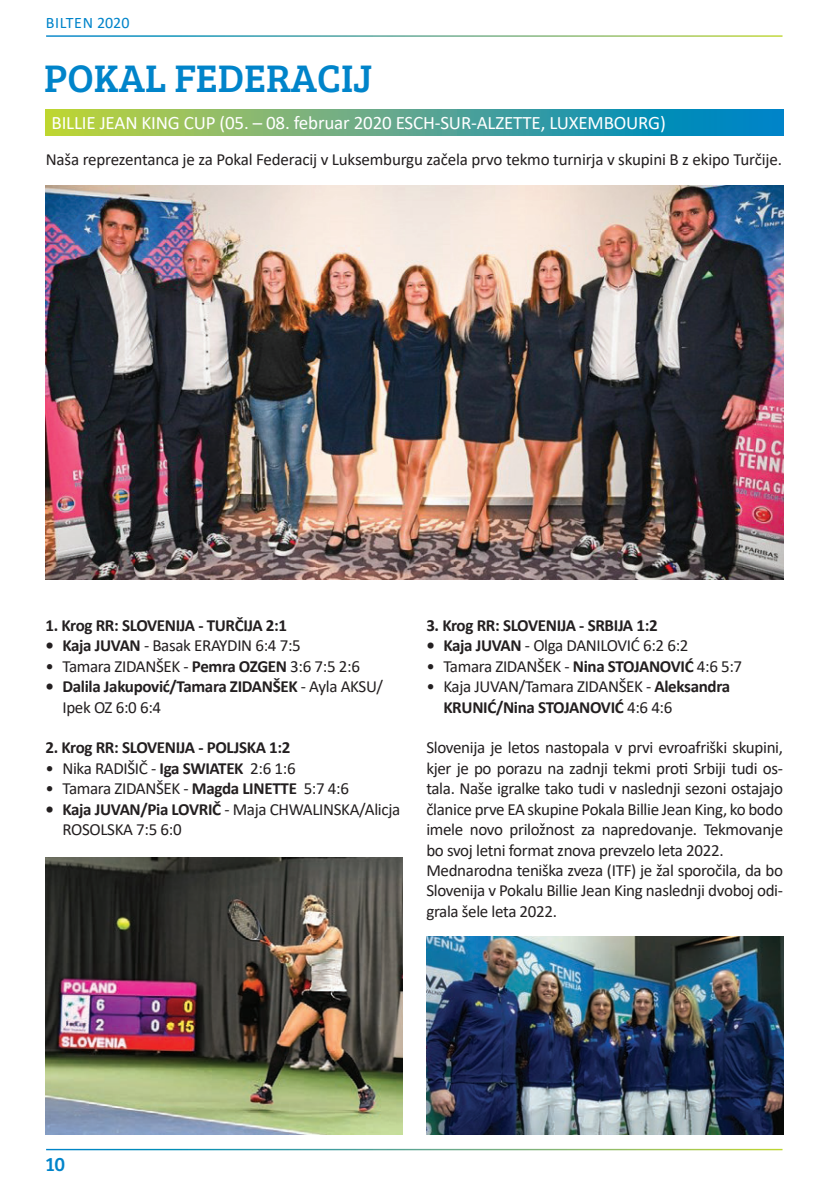
<style>
.page{position:relative;width:840px;height:1191px;background:#fff}
.page>*{position:absolute;margin:0;border:0;box-sizing:border-box;transform-origin:0 0}
.t1{font:39.6px "Bree Serif";color:#0084ca}
.t2{font:20px "Bree Serif";color:#0084ca}
.t3{font:19px "Calibri";letter-spacing:-.01em;color:#fff}
.t4{font:17px/20.4px "Calibri";letter-spacing:-.02em;color:#231f20}
.t5{font:700 17px/20.4px "Calibri";letter-spacing:-.02em;color:#231f20}
.t6{font:16px "Calibri";letter-spacing:.02em;color:#0084ca}
.s1{font-weight:700}
.s2{font-weight:400}
</style>
<div class="page">
<svg style="left:46px;top:109px;width:736px;height:26px;background:#58a889"></svg>
<img style="left:45px;top:857px;width:357px;height:277px">
<img style="left:426px;top:936px;width:356px;height:198px">
<img style="left:46px;top:185px;width:736px;height:394px">
<p class="t6" style="left:46px;top:11px;width:85px">BILTEN 2020</p>
<h1 class="t1" style="left:44px;top:49px;width:329px">POKAL FEDERACIJ</h1>
<p class="t3" style="left:52px;top:110px;width:615px">BILLIE JEAN KING CUP (05. – 08. februar 2020 ESCH-SUR-ALZETTE, LUXEMBOURG)</p>
<p class="t4" style="left:46px;top:149px;width:737px">Naša reprezentanca je za Pokal Federacij v Luksemburgu začela prvo tekmo turnirja v skupini B z ekipo Turčije.</p>
<p class="t5" style="left:45px;top:614px;width:243px">1. Krog RR: SLOVENIJA - TURČIJA 2:1</p>
<p class="t4" style="left:45px;top:635px;width:257px"><span class="s1">• Kaja JUVAN</span> - Basak ERAYDIN 6:4 7:5</p>
<p class="t4" style="left:45px;top:655px;width:316px">• Tamara ZIDANŠEK - <span class="s1">Pemra OZGEN</span> 3:6 7:5 2:6</p>
<p class="t5" style="left:62px;top:675px;width:322px;text-indent:-17px">• Dalila Jakupović/Tamara ZIDANŠEK <span class="s2">- Ayla AKSU/<br>Ipek OZ 6:0 6:4</span></p>
<p class="t5" style="left:45px;top:737px;width:246px">2. Krog RR: SLOVENIJA - POLJSKA 1:2</p>
<p class="t4" style="left:45px;top:757px;width:252px">• Nika RADIŠIČ - <span class="s1">Iga SWIATEK</span> 2:6 1:6</p>
<p class="t4" style="left:45px;top:778px;width:305px">• Tamara ZIDANŠEK - <span class="s1">Magda LINETTE</span> 5:7 4:6</p>
<p class="t4" style="left:62px;top:798px;width:339px;text-indent:-17px"><span class="s1">• Kaja JUVAN/Pia LOVRIČ</span> - Maja CHWALINSKA/Alicja<br>ROSOLSKA 7:5 6:0</p>
<p class="t5" style="left:426px;top:614px;width:233px">3. Krog RR: SLOVENIJA - SRBIJA 1:2</p>
<p class="t4" style="left:426px;top:635px;width:263px"><span class="s1">• Kaja JUVAN</span> - Olga DANILOVIĆ 6:2 6:2</p>
<p class="t4" style="left:426px;top:655px;width:317px">• Tamara ZIDANŠEK - <span class="s1">Nina STOJANOVIĆ</span> 4:6 5:7</p>
<p class="t4" style="left:443px;top:676px;width:288px;text-indent:-17px">• Kaja JUVAN/Tamara ZIDANŠEK - <span class="s1">Aleksandra<br>KRUNIĆ/Nina STOJANOVIĆ</span> 4:6 4:6</p>
<p class="t4" style="left:426px;top:737px;width:358px">Slovenija je letos nastopala v prvi evroafriški skupini, kjer je po porazu na zadnji tekmi proti Srbiji tudi os&shy;tala. Naše igralke tako tudi v naslednji sezoni ostajajo članice prve EA skupine Pokala Billie Jean King, ko bodo imele novo priložnost za napredovanje. Tekmovanje bo svoj letni format znova prevzelo leta 2022.<br>Mednarodna teniška zveza (ITF) je žal sporočila, da bo Slovenija v Pokalu Billie Jean King naslednji dvoboj odi&shy;grala šele leta 2022.</p>
<p class="t2" style="left:45px;top:1149px;width:21px">10</p>
</div>
